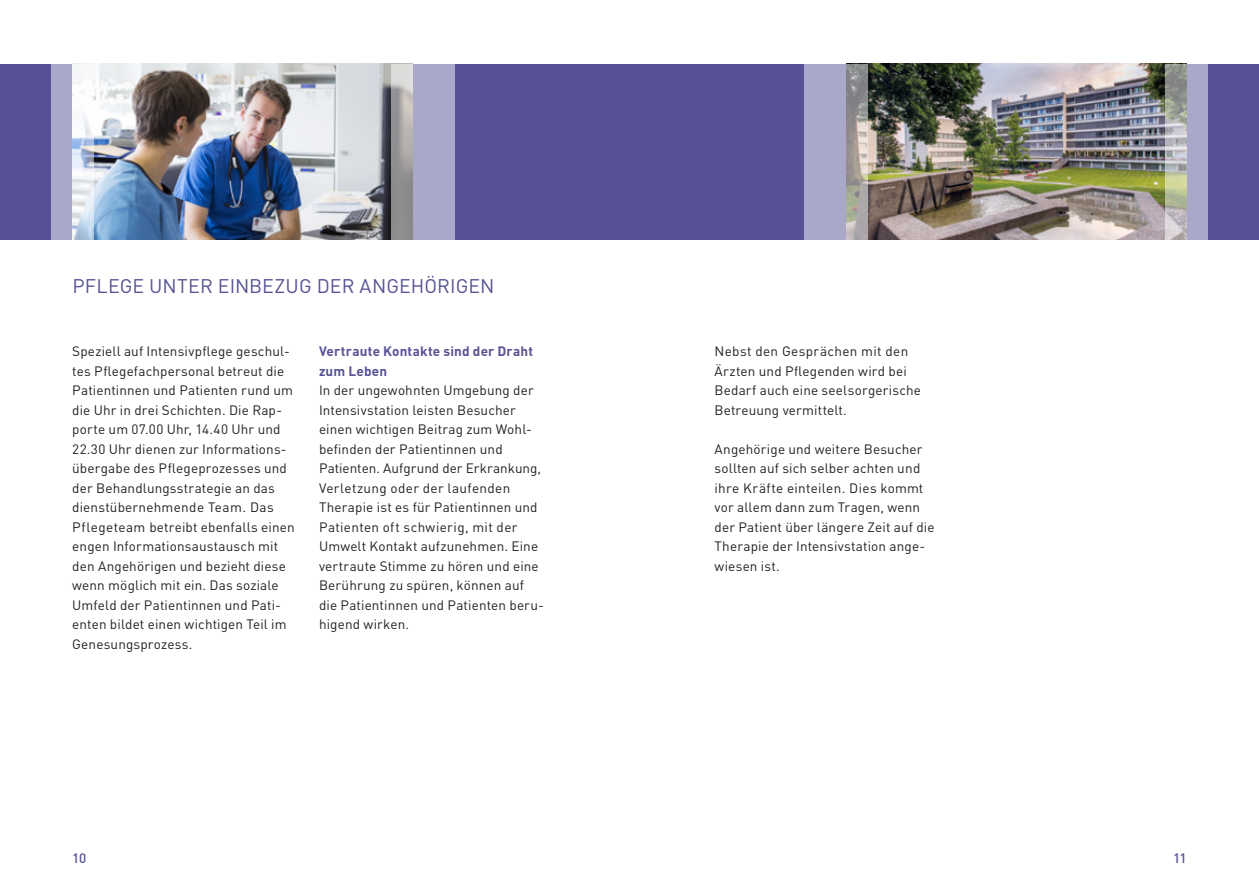
<style>
.page{position:relative;width:1259px;height:893px;background:#fff}
.page>*{position:absolute;margin:0;border:0;box-sizing:border-box;transform-origin:0 0}
.t1{font:19.5px "DIN Pro";letter-spacing:.005em;color:#565295}
.t2{font:13.5px/19.5px "DIN Pro";letter-spacing:.01em;color:#231f20}
.t3{font:700 13.5px/19.5px "DIN Pro";letter-spacing:.01em;color:#565295}
.t4{font:500 13.5px "DIN Pro";color:#565295}
</style>
<div class="page">
<div style="left:0;top:64px;width:1259px;height:175px;background:#565295"></div>
<img style="left:94px;top:64px;width:297px;height:175px">
<img style="left:867px;top:64px;width:298px;height:175px">
<svg style="left:391px;top:64px;width:64px;height:175px;background:#a7a6bb"></svg>
<svg style="left:51px;top:64px;width:43px;height:175px;background:#c7c9de"></svg>
<svg style="left:804px;top:64px;width:63px;height:175px;background:#a8a5ba"></svg>
<svg style="left:1165px;top:64px;width:43px;height:175px;background:#aeaeb9"></svg>
<h1 class="t1" style="left:72px;top:273px;width:424px">PFLEGE UNTER EINBEZUG DER ANGEHÖRIGEN</h1>
<p class="t2" style="left:72px;top:341px;width:224px">Speziell auf Intensivpflege geschul&shy;tes Pflegefachpersonal betreut die Patientinnen und Patienten rund um die Uhr in drei Schichten. Die Rap&shy;porte um 07.00 Uhr, 14.40 Uhr und 22.30 Uhr dienen zur Informations&shy;übergabe des Pflegeprozesses und der Behandlungsstrategie an das dienstübernehmende Team. Das Pflegeteam betreibt ebenfalls einen engen Informationsaustausch mit den Angehörigen und bezieht diese wenn möglich mit ein. Das soziale Umfeld der Patientinnen und Pati&shy;enten bildet einen wichtigen Teil im Genesungsprozess.</p>
<p class="t3" style="left:319px;top:341px;width:216px">Vertraute Kontakte sind der Draht zum Leben</p>
<p class="t2" style="left:319px;top:380px;width:226px">In der ungewohnten Umgebung der<br>Intensivstation leisten Besucher einen wichtigen Beitrag zum Wohl&shy;befinden der Patientinnen und<br>Patienten. Aufgrund der Erkrankung,<br>Verletzung oder der laufenden<br>Therapie ist es für Patientinnen und<br>Patienten oft schwierig, mit der<br>Umwelt Kontakt aufzunehmen. Eine vertraute Stimme zu hören und eine<br>Berührung zu spüren, können auf die Patientinnen und Patienten beru&shy;higend wirken.</p>
<p class="t2" style="left:714px;top:341px;width:208px">Nebst den Gesprächen mit den<br>Ärzten und Pflegenden wird bei<br>Bedarf auch eine seelsorgerische<br>Betreuung vermittelt.</p>
<p class="t2" style="left:714px;top:439px;width:221px">Angehörige und weitere Besucher sollten auf sich selber achten und ihre Kräfte einteilen. Dies kommt vor allem dann zum Tragen, wenn der Patient über längere Zeit auf die<br>Therapie der Intensivstation ange&shy;wiesen ist.</p>
<p class="t4" style="left:72px;top:849px;width:16px">10</p>
<p class="t4" style="left:1173px;top:849px;width:15px">11</p>
</div>
